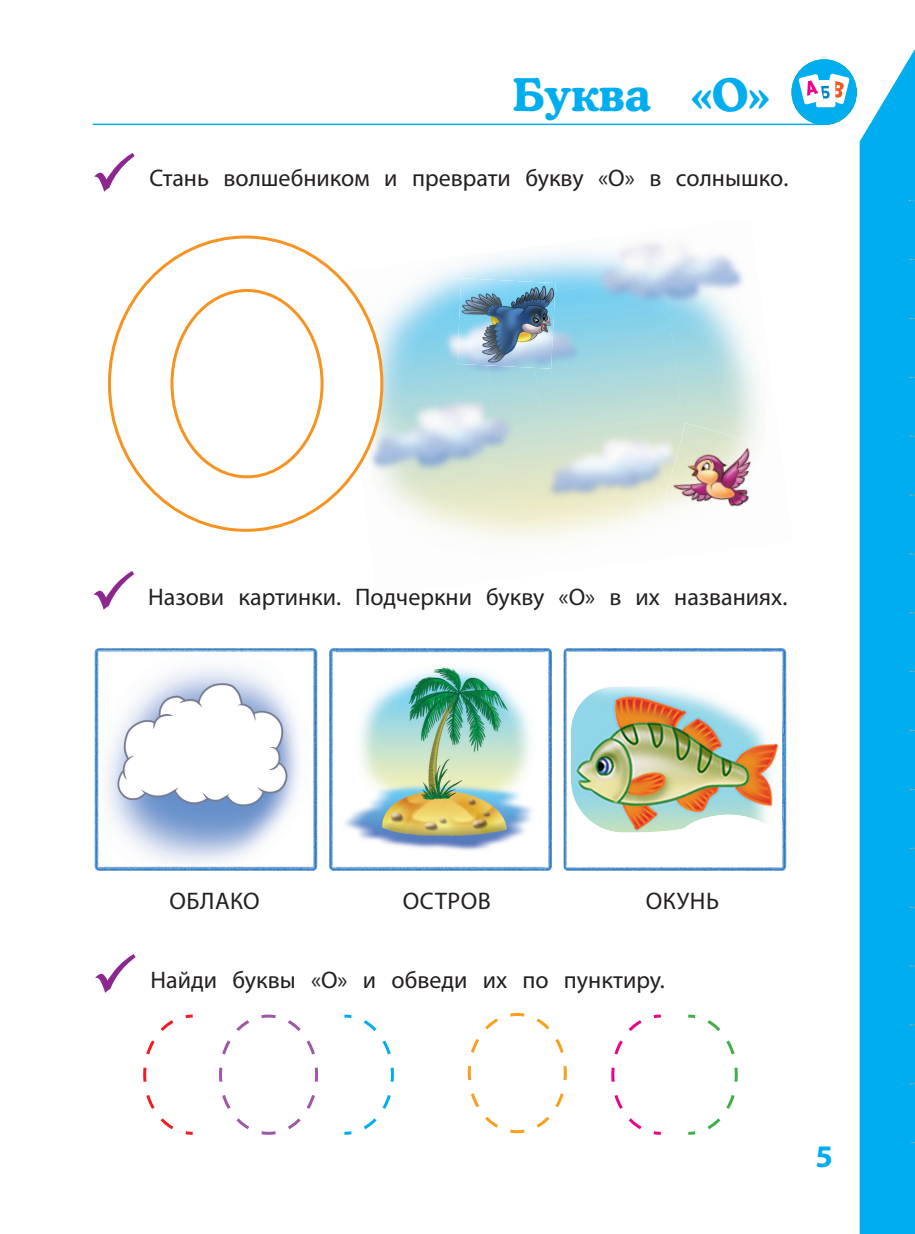
<style>
.page{position:relative;width:915px;height:1234px;background:#fff}
.page>*{position:absolute;margin:0;border:0;box-sizing:border-box;transform-origin:0 0}
.t1{font:700 45px "Cooper Lt BT";color:#00aeef}
.t2{font:700 31.5px "Myriad Pro";color:#00aeef}
.t3{font:24px "Myriad Pro";color:#231f20}
</style>
<div class="page">
<div style="left:859px;top:50px;width:55px;height:1183px;background:#00aeef"></div>
<div style="left:791px;top:59px;width:65px;height:66px;background:#00aeef;border-radius:50%"></div>
<svg style="left:798px;top:73px;width:58px;height:52px"></svg>
<hr style="left:93px;top:124px;width:730px;height:1px;background:#00aeef">
<img style="left:382px;top:262px;width:102px;height:131px">
<img style="left:663px;top:264px;width:96px;height:159px">
<img style="left:484px;top:340px;width:77px;height:201px">
<img style="left:382px;top:393px;width:127px;height:139px">
<img style="left:543px;top:415px;width:157px;height:126px">
<img style="left:463px;top:532px;width:52px;height:10px">
<img style="left:695px;top:530px;width:5px;height:11px">
<img style="left:663px;top:423px;width:95px;height:107px">
<img style="left:456px;top:278px;width:99px;height:91px">
<svg style="left:109px;top:239px;width:273px;height:291px"></svg>
<img style="left:94px;top:648px;width:223px;height:222px">
<img style="left:99px;top:650px;width:214px;height:218px">
<img style="left:329px;top:648px;width:222px;height:222px">
<img style="left:335px;top:650px;width:210px;height:218px">
<img style="left:563px;top:648px;width:223px;height:222px">
<img style="left:781px;top:723px;width:3px;height:105px">
<svg style="left:344px;top:1014px;width:50px;height:68px"></svg>
<svg style="left:344px;top:1095px;width:47px;height:40px"></svg>
<svg style="left:219px;top:1014px;width:100px;height:121px"></svg>
<svg style="left:467px;top:1013px;width:100px;height:121px"></svg>
<svg style="left:143px;top:1067px;width:50px;height:68px"></svg>
<svg style="left:146px;top:1014px;width:47px;height:41px"></svg>
<svg style="left:688px;top:1014px;width:8px;height:5px"></svg>
<svg style="left:707px;top:1020px;width:31px;height:62px"></svg>
<svg style="left:688px;top:1095px;width:47px;height:40px"></svg>
<svg style="left:653px;top:1131px;width:8px;height:4px"></svg>
<svg style="left:611px;top:1067px;width:31px;height:63px"></svg>
<svg style="left:614px;top:1014px;width:47px;height:41px"></svg>
<h1 class="t1" style="left:512px;top:77px;width:259px">Буква «О»</h1>
<p class="t3" style="left:150px;top:169px;width:640px">Стань волшебником и преврати букву «О» в солнышко.</p>
<p class="t3" style="left:148px;top:587px;width:640px">Назови картинки. Подчеркни букву «О» в их названиях.</p>
<p class="t3" style="left:169px;top:892px;width:92px">ОБЛАКО</p>
<p class="t3" style="left:403px;top:892px;width:89px">ОСТРОВ</p>
<p class="t3" style="left:645px;top:892px;width:75px">ОКУНЬ</p>
<p class="t3" style="left:151px;top:970px;width:515px">Найди буквы «О» и обведи их по пунктиру.</p>
<h2 class="t2" style="left:815px;top:1144px;width:19px">5</h2>
</div>
